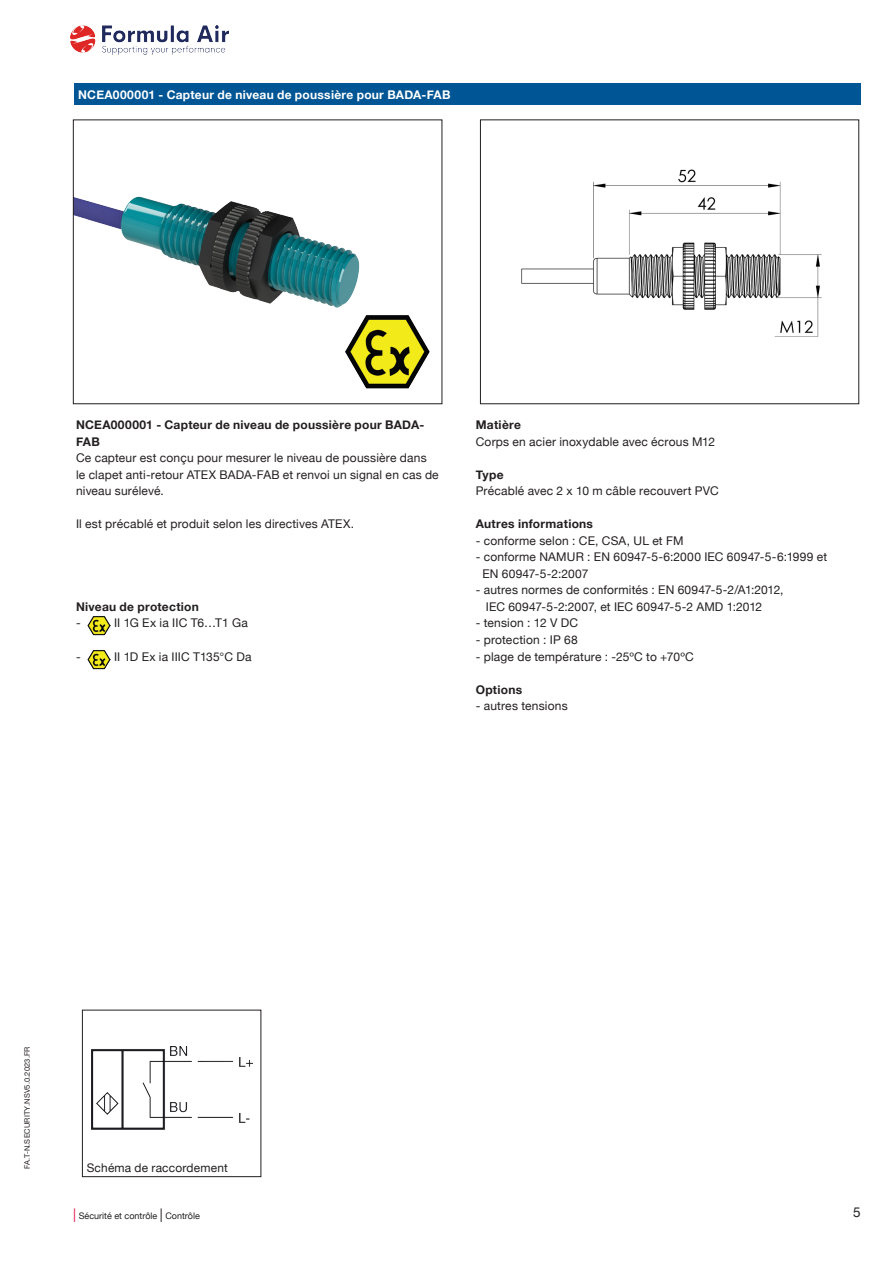
<style>
.page{position:relative;width:893px;height:1263px;background:#fff}
.page>*{position:absolute;margin:0;border:0;box-sizing:border-box;transform-origin:0 0}
.t1{font:13.5px "Helvetica Neue";color:#231f20}
.Body_alinea{font:12px/16.5px "Helvetica Neue";letter-spacing:.015em;color:#231f20}
.Subheader2-H2{font:700 12px/16.5px "Helvetica Neue";letter-spacing:.025em;color:#231f20}
.Header1-H1{font:700 12px "Helvetica Neue";letter-spacing:.025em;color:#fff}
.Body_alinea-2{font:11.85px "Helvetica Neue";letter-spacing:.015em;color:#231f20}
.t2{font:9px "Helvetica Neue";color:#231f20}
.t3{font:7.5px "Helvetica Neue";letter-spacing:.02em;color:#231f20}
.s1{font-size:13.5px;color:#ed154e}
.s2{font-size:13.5px}
</style>
<div class="page">
<img style="left:71px;top:26px;width:157px;height:28px">
<div style="left:74px;top:84px;width:787px;height:21px;background:#005595"></div>
<img style="left:521px;top:169px;width:301px;height:168px">
<div style="left:480px;top:120px;width:379px;height:284px;border:1px solid #231f20"></div>
<img style="left:75px;top:196px;width:285px;height:112px">
<div style="left:73px;top:120px;width:369px;height:284px;border:1px solid #231f20"></div>
<img style="left:345px;top:315px;width:85px;height:74px">
<img style="left:92px;top:1047px;width:161px;height:82px">
<div style="left:82px;top:1010px;width:179px;height:167px;border:1px solid #231f20"></div>
<img style="left:88px;top:616px;width:22px;height:20px">
<img style="left:88px;top:650px;width:22px;height:20px">
<p class="Header1-H1" style="left:78px;top:87px;width:374px">NCEA000001 - Capteur de niveau de poussière pour BADA-FAB</p>
<p class="Header1-H1" style="left:78px;top:87px;width:10px">B</p>
<p class="Subheader2-H2" style="left:76px;top:417px;width:350px">NCEA000001 - Capteur de niveau de poussière pour BADA-<br>FAB</p>
<p class="Body_alinea" style="left:76px;top:450px;width:364px">Ce capteur est conçu pour mesurer le niveau de poussière dans le clapet anti-retour ATEX BADA-FAB et renvoi un signal en cas de niveau surélevé.</p>
<p class="Body_alinea" style="left:76px;top:516px;width:279px">Il est précablé et produit selon les directives ATEX.</p>
<p class="Subheader2-H2" style="left:76px;top:598px;width:124px">Niveau de protection</p>
<p class="Body_alinea" style="left:76px;top:615px;width:6px">-</p>
<p class="Body_alinea" style="left:114px;top:615px;width:135px">II 1G Ex ia IIC T6…T1 Ga</p>
<p class="Body_alinea" style="left:76px;top:648px;width:6px">-</p>
<p class="Body_alinea" style="left:114px;top:648px;width:139px">II 1D Ex ia IIIC T135°C Da</p>
<p class="Subheader2-H2" style="left:476px;top:417px;width:47px">Matière</p>
<p class="Body_alinea" style="left:476px;top:433px;width:241px">Corps en acier inoxydable avec écrous M12</p>
<p class="Subheader2-H2" style="left:476px;top:466px;width:29px">Type</p>
<p class="Body_alinea" style="left:476px;top:483px;width:245px">Précablé avec 2 x 10 m câble recouvert PVC</p>
<p class="Subheader2-H2" style="left:476px;top:516px;width:119px">Autres informations</p>
<p class="Body_alinea" style="left:476px;top:532px;width:209px">- conforme selon : CE, CSA, UL et FM</p>
<p class="Body_alinea" style="left:476px;top:549px;width:353px">- conforme NAMUR : EN 60947-5-6:2000 IEC 60947-5-6:1999 et</p>
<p class="Body_alinea" style="left:482px;top:565px;width:107px">EN 60947-5-2:2007</p>
<p class="Body_alinea" style="left:476px;top:582px;width:309px">- autres normes de conformités : EN 60947-5-2/A1:2012,</p>
<p class="Body_alinea" style="left:486px;top:598px;width:278px">IEC 60947-5-2:2007, et IEC 60947-5-2 AMD 1:2012</p>
<p class="Body_alinea" style="left:476px;top:615px;width:104px">- tension : 12 V DC</p>
<p class="Body_alinea" style="left:476px;top:631px;width:104px">- protection : IP 68</p>
<p class="Body_alinea" style="left:476px;top:648px;width:220px">- plage de température : -25ºC to +70ºC</p>
<p class="Subheader2-H2" style="left:476px;top:681px;width:48px">Options</p>
<p class="Body_alinea" style="left:476px;top:697px;width:93px">- autres tensions</p>
<p class="t3" style="left:23px;top:1169px;width:124px;rotate:-90deg">FA.T-N.SECURITY.NSV5.0.2023.FR</p>
<p class="Body_alinea-2" style="left:87px;top:1161px;width:143px">Schéma de raccordement</p>
<p class="t2" style="left:73px;top:1211px;width:128px"><span class="s1">|</span> Sécurité et contrôle <span class="s2">|</span> Contrôle</p>
<p class="t1" style="left:853px;top:1204px;width:9px">5</p>
</div>
